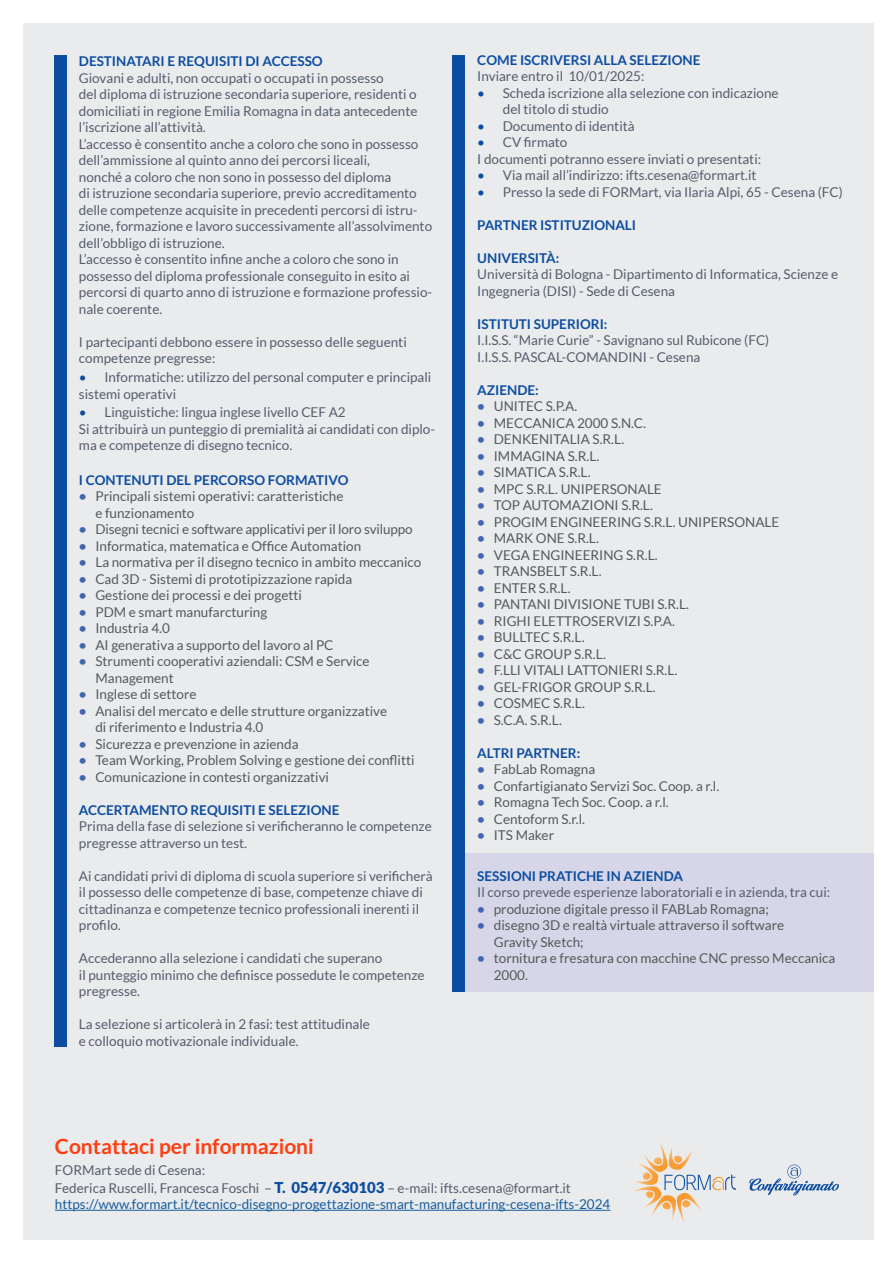
<style>
.page{position:relative;width:893px;height:1263px;background:#fff}
.page>*{position:absolute;margin:0;border:0;box-sizing:border-box;transform-origin:0 0}
.t1{font:700 21px "Lato";color:#ff3d11}
.t2{font:13.5px/16.5px "Lato";color:#555e6d}
.t3{font:13.5px/16.5px "Lato";color:#57585a}
.t4{font:700 13.5px "Lato";color:#0d4da1}
.t5{font:13.5px "Lato";color:#175d9e}
.s1{color:#0d4da1}
.s2{font-weight:700;color:#4365b0}
.s3{font-weight:900;font-size:15px;color:#0d4da1}
</style>
<div class="page">
<div style="left:23px;top:23px;width:851px;height:1216px;background:#e9ebec"></div>
<div style="left:463px;top:854px;width:411px;height:138px;background:#d6d6e8"></div>
<div style="left:54px;top:55px;width:13px;height:992px;background:#0d4da1"></div>
<div style="left:452px;top:55px;width:13px;height:937px;background:#0d4da1"></div>
<svg style="left:749px;top:1164px;width:90px;height:31px"></svg>
<svg style="left:632px;top:1143px;width:104px;height:79px"></svg>
<hr style="left:55px;top:1210px;width:555px;height:1px;background:#175d9e">
<p class="t4" style="left:79px;top:54px;width:245px">DESTINATARI E REQUISITI DI ACCESSO</p>
<p class="t2" style="left:79px;top:70px;width:306px">Giovani e adulti, non occupati o occupati in possesso</p>
<p class="t2" style="left:79px;top:86px;width:339px">del diploma di istruzione secondaria superiore, residenti o</p>
<p class="t2" style="left:79px;top:103px;width:340px">domiciliati in regione Emilia Romagna in data antecedente</p>
<p class="t2" style="left:79px;top:119px;width:128px">l’iscrizione all’attività.</p>
<p class="t2" style="left:79px;top:136px;width:341px">L’accesso è consentito anche a coloro che sono in possesso</p>
<p class="t2" style="left:79px;top:152px;width:293px">dell’ammissione al quinto anno dei percorsi liceali,</p>
<p class="t2" style="left:79px;top:169px;width:314px">nonché a coloro che non sono in possesso del diploma</p>
<p class="t2" style="left:79px;top:185px;width:339px">di istruzione secondaria superiore, previo accreditamento</p>
<p class="t2" style="left:79px;top:202px;width:355px">delle competenze acquisite in precedenti percorsi di istru&shy;zione, formazione e lavoro successivamente all’assolvimento dell’obbligo di istruzione.</p>
<p class="t2" style="left:79px;top:251px;width:355px">L’accesso è consentito infine anche a coloro che sono in possesso del diploma professionale conseguito in esito ai percorsi di quarto anno di istruzione e formazione professio&shy;nale coerente.</p>
<p class="t2" style="left:79px;top:334px;width:329px">I partecipanti debbono essere in possesso delle seguenti competenze pregresse:</p>
<p class="t2" style="left:79px;top:369px;width:354px"><span class="s1">•</span> Informatiche: utilizzo del personal computer e principali sistemi operativi</p>
<p class="t2" style="left:79px;top:404px;width:268px"><span class="s1">•</span> Linguistiche: lingua inglese livello CEF A2</p>
<p class="t2" style="left:79px;top:421px;width:358px">Si attribuirà un punteggio di premialità ai candidati con diplo&shy;ma e competenze di disegno tecnico.</p>
<p class="t4" style="left:79px;top:472px;width:271px">I CONTENUTI DEL PERCORSO FORMATIVO</p>
<p class="t3" style="left:95px;top:488px;width:250px;text-indent:-16px"><span class="s2">•</span> Principali sistemi operativi: caratteristiche e funzionamento</p>
<p class="t3" style="left:79px;top:521px;width:335px"><span class="s2">•</span> Disegni tecnici e software applicativi per il loro sviluppo</p>
<p class="t3" style="left:79px;top:538px;width:284px"><span class="s2">•</span> Informatica, matematica e Office Automation</p>
<p class="t3" style="left:79px;top:554px;width:344px"><span class="s2">•</span> La normativa per il disegno tecnico in ambito meccanico</p>
<p class="t3" style="left:79px;top:571px;width:275px"><span class="s2">•</span> Cad 3D - Sistemi di prototipizzazione rapida</p>
<p class="t3" style="left:79px;top:587px;width:225px"><span class="s2">•</span> Gestione dei processi e dei progetti</p>
<p class="t3" style="left:79px;top:604px;width:190px"><span class="s2">•</span> PDM e smart manufarcturing</p>
<p class="t3" style="left:79px;top:620px;width:92px"><span class="s2">•</span> Industria 4.0</p>
<p class="t3" style="left:79px;top:637px;width:256px"><span class="s2">•</span> AI generativa a supporto del lavoro al PC</p>
<p class="t3" style="left:95px;top:653px;width:276px;text-indent:-16px"><span class="s2">•</span> Strumenti cooperativi aziendali: CSM e Service<br>Management</p>
<p class="t3" style="left:79px;top:686px;width:119px"><span class="s2">•</span> Inglese di settore</p>
<p class="t3" style="left:95px;top:703px;width:293px;text-indent:-16px"><span class="s2">•</span> Analisi del mercato e delle strutture organizzative di riferimento e Industria 4.0</p>
<p class="t3" style="left:79px;top:736px;width:221px"><span class="s2">•</span> Sicurezza e prevenzione in azienda</p>
<p class="t3" style="left:79px;top:752px;width:337px"><span class="s2">•</span> Team Working, Problem Solving e gestione dei conflitti</p>
<p class="t3" style="left:79px;top:769px;width:252px"><span class="s2">•</span> Comunicazione in contesti organizzativi</p>
<p class="t4" style="left:79px;top:802px;width:262px">ACCERTAMENTO REQUISITI E SELEZIONE</p>
<p class="t2" style="left:79px;top:818px;width:354px">Prima della fase di selezione si verificheranno le competenze</p>
<p class="t2" style="left:79px;top:835px;width:170px">pregresse attraverso un test.</p>
<p class="t2" style="left:79px;top:868px;width:355px">Ai candidati privi di diploma di scuola superiore si verificherà il possesso delle competenze di base, competenze chiave di cittadinanza e competenze tecnico professionali inerenti il profilo.</p>
<p class="t2" style="left:79px;top:950px;width:305px">Accederanno alla selezione i candidati che superano</p>
<p class="t2" style="left:79px;top:967px;width:347px">il punteggio minimo che definisce possedute le competenze pregresse.</p>
<p class="t2" style="left:79px;top:1016px;width:293px">La selezione si articolerà in 2 fasi: test attitudinale</p>
<p class="t2" style="left:79px;top:1033px;width:221px">e colloquio motivazionale individuale.</p>
<p class="t4" style="left:477px;top:52px;width:225px">COME ISCRIVERSI ALLA SELEZIONE</p>
<p class="t2" style="left:477px;top:68px;width:169px">Inviare entro il 10/01/2025:</p>
<p class="t2" style="left:477px;top:85px;width:303px"><span class="s1">•</span> Scheda iscrizione alla selezione con indicazione</p>
<p class="t2" style="left:503px;top:101px;width:107px">del titolo di studio</p>
<p class="t2" style="left:477px;top:118px;width:159px"><span class="s1">•</span> Documento di identità</p>
<p class="t2" style="left:477px;top:134px;width:92px"><span class="s1">•</span> CV firmato</p>
<p class="t2" style="left:477px;top:151px;width:285px">I documenti potranno essere inviati o presentati:</p>
<p class="t2" style="left:477px;top:167px;width:281px"><span class="s1">•</span> Via mail all’indirizzo: ifts.cesena@formart.it</p>
<p class="t2" style="left:477px;top:184px;width:367px"><span class="s1">•</span> Presso la sede di FORMart, via Ilaria Alpi, 65 - Cesena (FC)</p>
<p class="t4" style="left:477px;top:217px;width:160px">PARTNER ISTITUZIONALI</p>
<p class="t4" style="left:477px;top:250px;width:84px">UNIVERSITÀ:</p>
<p class="t2" style="left:477px;top:266px;width:362px">Università di Bologna - Dipartimento di Informatica, Scienze e<br>Ingegneria (DISI) - Sede di Cesena</p>
<p class="t4" style="left:477px;top:316px;width:132px">ISTITUTI SUPERIORI:</p>
<p class="t2" style="left:477px;top:332px;width:293px">I.I.S.S. “Marie Curie” - Savignano sul Rubicone (FC)</p>
<p class="t2" style="left:477px;top:349px;width:225px">I.I.S.S. PASCAL-COMANDINI - Cesena</p>
<p class="t4" style="left:477px;top:382px;width:63px">AZIENDE:</p>
<p class="t3" style="left:477px;top:398px;width:101px"><span class="s2">•</span> UNITEC S.P.A.</p>
<p class="t3" style="left:477px;top:415px;width:170px"><span class="s2">•</span> MECCANICA 2000 S.N.C.</p>
<p class="t3" style="left:477px;top:431px;width:148px"><span class="s2">•</span> DENKENITALIA S.R.L.</p>
<p class="t3" style="left:477px;top:448px;width:124px"><span class="s2">•</span> IMMAGINA S.R.L.</p>
<p class="t3" style="left:477px;top:464px;width:115px"><span class="s2">•</span> SIMATICA S.R.L.</p>
<p class="t3" style="left:477px;top:481px;width:186px"><span class="s2">•</span> MPC S.R.L. UNIPERSONALE</p>
<p class="t3" style="left:477px;top:497px;width:177px"><span class="s2">•</span> TOP AUTOMAZIONI S.R.L.</p>
<p class="t3" style="left:477px;top:514px;width:303px"><span class="s2">•</span> PROGIM ENGINEERING S.R.L. UNIPERSONALE</p>
<p class="t3" style="left:477px;top:530px;width:123px"><span class="s2">•</span> MARK ONE S.R.L.</p>
<p class="t3" style="left:477px;top:547px;width:182px"><span class="s2">•</span> VEGA ENGINEERING S.R.L.</p>
<p class="t3" style="left:477px;top:563px;width:126px"><span class="s2">•</span> TRANSBELT S.R.L.</p>
<p class="t3" style="left:477px;top:580px;width:95px"><span class="s2">•</span> ENTER S.R.L.</p>
<p class="t3" style="left:477px;top:596px;width:213px"><span class="s2">•</span> PANTANI DIVISIONE TUBI S.R.L.</p>
<p class="t3" style="left:477px;top:613px;width:199px"><span class="s2">•</span> RIGHI ELETTROSERVIZI S.P.A.</p>
<p class="t3" style="left:477px;top:629px;width:109px"><span class="s2">•</span> BULLTEC S.R.L.</p>
<p class="t3" style="left:477px;top:646px;width:130px"><span class="s2">•</span> C&amp;C GROUP S.R.L.</p>
<p class="t3" style="left:477px;top:662px;width:202px"><span class="s2">•</span> F.LLI VITALI LATTONIERI S.R.L.</p>
<p class="t3" style="left:477px;top:679px;width:180px"><span class="s2">•</span> GEL-FRIGOR GROUP S.R.L.</p>
<p class="t3" style="left:477px;top:695px;width:109px"><span class="s2">•</span> COSMEC S.R.L.</p>
<p class="t3" style="left:477px;top:712px;width:86px"><span class="s2">•</span> S.C.A. S.R.L.</p>
<p class="t4" style="left:477px;top:745px;width:104px">ALTRI PARTNER:</p>
<p class="t3" style="left:477px;top:761px;width:119px"><span class="s2">•</span> FabLab Romagna</p>
<p class="t3" style="left:477px;top:778px;width:243px"><span class="s2">•</span> Confartigianato Servizi Soc. Coop. a r.l.</p>
<p class="t3" style="left:477px;top:794px;width:193px"><span class="s2">•</span> Romagna Tech Soc. Coop. a r.l.</p>
<p class="t3" style="left:477px;top:811px;width:109px"><span class="s2">•</span> Centoform S.r.l.</p>
<p class="t3" style="left:477px;top:827px;width:78px"><span class="s2">•</span> ITS Maker</p>
<p class="t4" style="left:477px;top:868px;width:207px">SESSIONI PRATICHE IN AZIENDA</p>
<p class="t2" style="left:477px;top:884px;width:354px">Il corso prevede esperienze laboratoriali e in azienda, tra cui:</p>
<p class="t3" style="left:477px;top:901px;width:293px"><span class="s2">•</span> produzione digitale presso il FABLab Romagna;</p>
<p class="t3" style="left:494px;top:917px;width:292px;text-indent:-16px"><span class="s2">•</span> disegno 3D e realtà virtuale attraverso il software<br>Gravity Sketch;</p>
<p class="t3" style="left:494px;top:950px;width:343px;text-indent:-16px"><span class="s2">•</span> tornitura e fresatura con macchine CNC presso Meccanica<br>2000.</p>
<p class="t1" style="left:55px;top:1134px;width:260px">Contattaci per informazioni</p>
<p class="t2" style="left:55px;top:1161px;width:152px">FORMart sede di Cesena:</p>
<p class="t2" style="left:55px;top:1179px;width:518px">Federica Ruscelli, Francesca Foschi – <span class="s3">T. 0547/630103</span> – e-mail: ifts.cesena@formart.it</p>
<p class="t5" style="left:55px;top:1197px;width:557px">https://www.formart.it/tecnico-disegno-progettazione-smart-manufacturing-cesena-ifts-2024</p>
</div>
